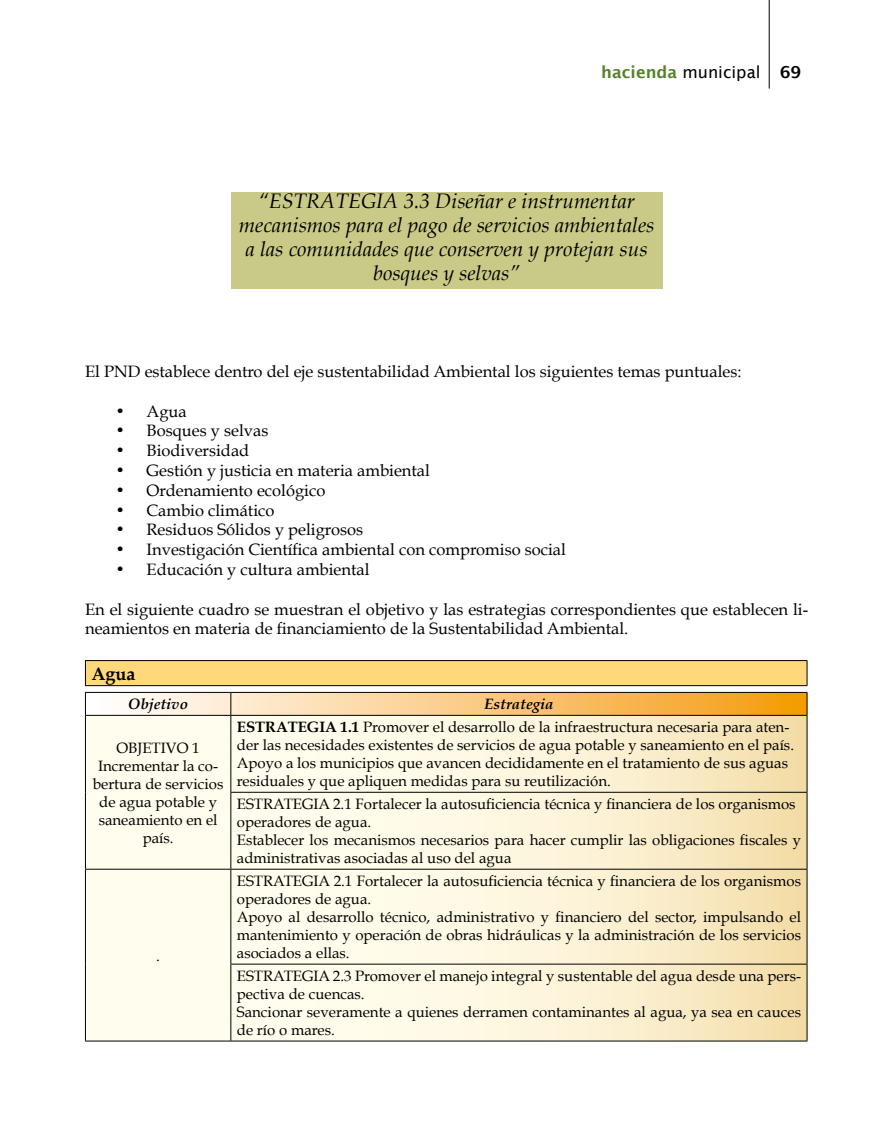
<style>
.page{position:relative;width:872px;height:1127px;background:#fff}
.page>*{position:absolute;margin:0;border:0;box-sizing:border-box;transform-origin:0 0}
.t1{font:italic 21px/24px "Book Antiqua";color:#000;text-align:center}
.t2{font:700 18px "Book Antiqua";color:#000}
.t3{font:16.5px/19.8px "Book Antiqua";color:#000}
.t4{font:16.5px "Lucida Sans";color:#000}
.t5{font:15px/18px "Book Antiqua";color:#000}
.t6{font:italic 700 15px "Book Antiqua";color:#000}
.s1{font-weight:600;color:#558128}
.s2{font-weight:600}
.s3{font-weight:700}
</style>
<div class="page">
<hr style="left:769px;top:0;width:1px;height:89px;background:#000">
<div style="left:85px;top:660px;width:722px;height:26px;background:#fed87a"></div>
<hr style="left:85px;top:660px;width:722px;height:1px;background:#000">
<svg style="left:85px;top:661px;width:1px;height:24px"></svg>
<svg style="left:806px;top:661px;width:1px;height:24px"></svg>
<hr style="left:85px;top:685px;width:722px;height:1px;background:#000">
<svg style="left:86px;top:716px;width:720px;height:324px"></svg>
<svg style="left:85px;top:692px;width:722px;height:23px"></svg>
<hr style="left:85px;top:715px;width:146px;height:1px;background:#000">
<hr style="left:85px;top:716px;width:1px;height:76px;background:#000">
<hr style="left:85px;top:792px;width:1px;height:77px;background:#000">
<hr style="left:231px;top:715px;width:576px;height:1px;background:#000">
<hr style="left:230px;top:716px;width:1px;height:76px;background:#000">
<hr style="left:806px;top:716px;width:1px;height:76px;background:#000">
<hr style="left:230px;top:792px;width:577px;height:1px;background:#000">
<hr style="left:230px;top:793px;width:1px;height:76px;background:#000">
<hr style="left:806px;top:793px;width:1px;height:76px;background:#000">
<hr style="left:85px;top:869px;width:146px;height:1px;background:#000">
<hr style="left:85px;top:869px;width:1px;height:95px;background:#000">
<hr style="left:85px;top:964px;width:1px;height:76px;background:#000">
<hr style="left:85px;top:1040px;width:146px;height:1px;background:#000">
<hr style="left:231px;top:869px;width:576px;height:1px;background:#000">
<hr style="left:230px;top:869px;width:1px;height:95px;background:#000">
<hr style="left:806px;top:869px;width:1px;height:95px;background:#000">
<hr style="left:230px;top:964px;width:577px;height:1px;background:#000">
<hr style="left:230px;top:964px;width:1px;height:76px;background:#000">
<hr style="left:806px;top:964px;width:1px;height:76px;background:#000">
<hr style="left:231px;top:1040px;width:576px;height:1px;background:#000">
<div style="left:231px;top:192px;width:431px;height:97px;background:#caca88"></div>
<p class="t4" style="left:601px;top:63px;width:201px"><span class="s1">hacienda</span> municipal <span class="s2">69</span></p>
<h1 class="t1" style="left:239px;top:189px;width:417px">“ESTRATEGIA 3.3 Diseñar e instrumentar mecanismos para el pago de servicios ambientales a las comunidades que conserven y protejan sus bosques y selvas”</h1>
<p class="t3" style="left:85px;top:361px;width:658px">El PND establece dentro del eje sustentabilidad Ambiental los siguientes temas puntuales:</p>
<p class="t3" style="left:117px;top:401px;width:72px">• Agua</p>
<p class="t3" style="left:117px;top:421px;width:153px">• Bosques y selvas</p>
<p class="t3" style="left:117px;top:441px;width:134px">• Biodiversidad</p>
<p class="t3" style="left:117px;top:460px;width:315px">• Gestión y justicia en materia ambiental</p>
<p class="t3" style="left:117px;top:480px;width:210px">• Ordenamiento ecológico</p>
<p class="t3" style="left:117px;top:500px;width:159px">• Cambio climático</p>
<p class="t3" style="left:117px;top:520px;width:248px">• Residuos Sólidos y peligrosos</p>
<p class="t3" style="left:117px;top:540px;width:451px">• Investigación Científica ambiental con compromiso social</p>
<p class="t3" style="left:117px;top:559px;width:254px">• Educación y cultura ambiental</p>
<p class="t3" style="left:85px;top:599px;width:724px">En el siguiente cuadro se muestran el objetivo y las estrategias correspondientes que establecen li&shy;neamientos en materia de financiamiento de la Sustentabilidad Ambiental.</p>
<p class="t2" style="left:91px;top:663px;width:46px">Agua</p>
<p class="t6" style="left:128px;top:695px;width:61px">Objetivo</p>
<p class="t6" style="left:484px;top:695px;width:71px">Estrategia</p>
<p class="t5" style="left:93px;top:739px;width:132px;text-align:center">OBJETIVO 1<br>Incrementar la co&shy;bertura de servicios de agua potable y saneamiento en el país.</p>
<p class="t5" style="left:237px;top:718px;width:559px"><span class="s3">ESTRATEGIA 1.1</span> Promover el desarrollo de la infraestructura necesaria para aten&shy;der las necesidades existentes de servicios de agua potable y saneamiento en el país.<br>Apoyo a los municipios que avancen decididamente en el tratamiento de sus aguas residuales y que apliquen medidas para su reutilización.</p>
<p class="t5" style="left:237px;top:795px;width:565px">ESTRATEGIA 2.1 Fortalecer la autosuficiencia técnica y financiera de los organismos operadores de agua.<br>Establecer los mecanismos necesarios para hacer cumplir las obligaciones fiscales y administrativas asociadas al uso del agua</p>
<p class="t5" style="left:156px;top:946px;width:5px">.</p>
<p class="t5" style="left:237px;top:872px;width:565px">ESTRATEGIA 2.1 Fortalecer la autosuficiencia técnica y financiera de los organismos operadores de agua.<br>Apoyo al desarrollo técnico, administrativo y financiero del sector, impulsando el mantenimiento y operación de obras hidráulicas y la administración de los servicios asociados a ellas.</p>
<p class="t5" style="left:237px;top:967px;width:565px">ESTRATEGIA 2.3 Promover el manejo integral y sustentable del agua desde una pers&shy;pectiva de cuencas.<br>Sancionar severamente a quienes derramen contaminantes al agua, ya sea en cauces de río o mares.</p>
</div>
